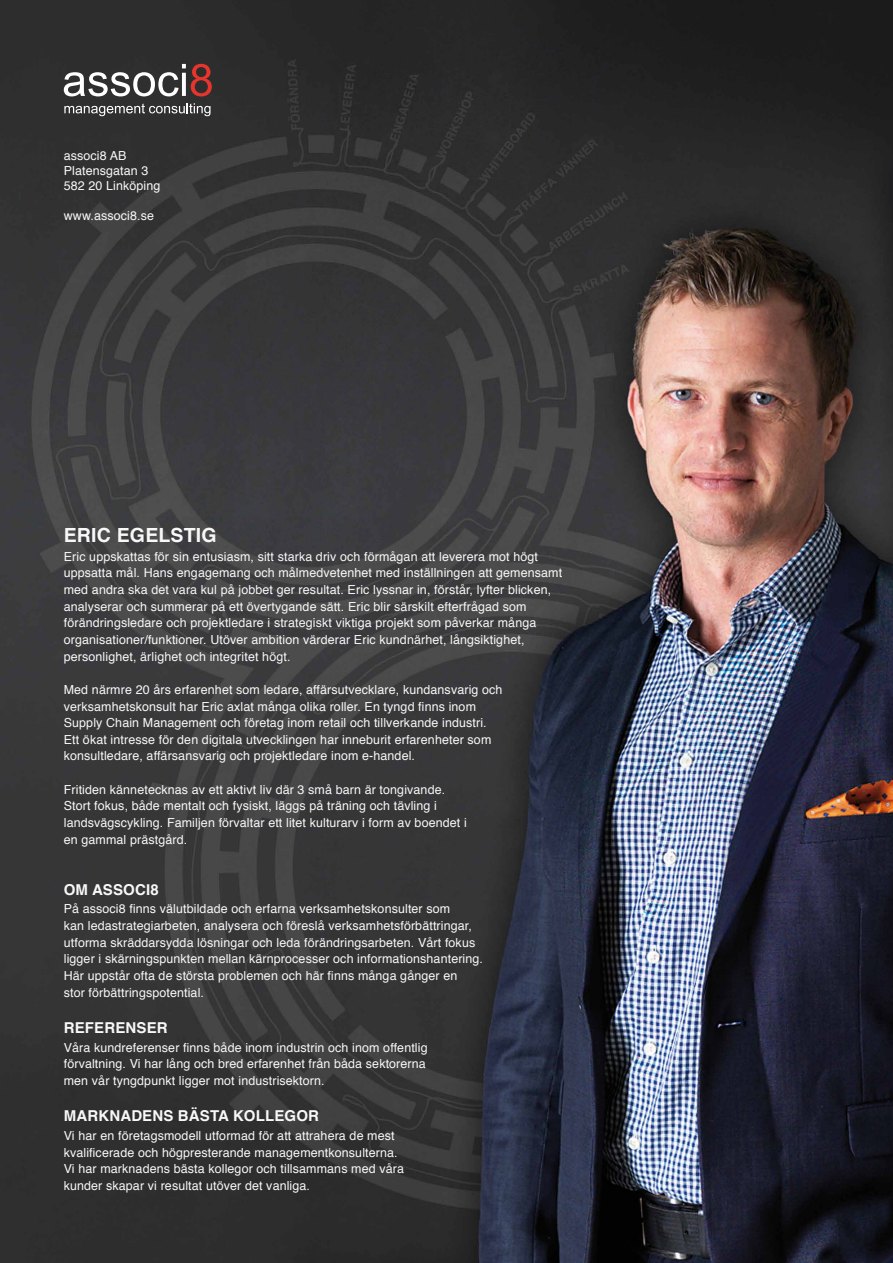
<style>
.page{position:relative;width:893px;height:1263px;background:#fff}
.page>*{position:absolute;margin:0;border:0;box-sizing:border-box;transform-origin:0 0}
.t1{font:700 19.5px "Helvetica";letter-spacing:.01em;color:#f8f8f8}
.t2{font:700 15px "Helvetica";letter-spacing:.01em;color:#f8f8f8}
.t3{font:12.45px/16.6px "Helvetica";letter-spacing:.01em;color:#f8f8f8}
</style>
<div class="page">
<img style="left:0;top:0;width:893px;height:1263px">
<svg style="left:64px;top:64px;width:148px;height:32px"></svg>
<svg style="left:64px;top:103px;width:147px;height:13px;background:#616161"></svg>
<p class="t3" style="left:64px;top:149px;width:98px;line-height:15px">associ8 AB<br>Platensgatan 3<br>582 20 Linköping</p>
<p class="t3" style="left:64px;top:208px;width:92px">www.associ8.se</p>
<h1 class="t1" style="left:64px;top:519px;width:154px">ERIC EGELSTIG</h1>
<p class="t3" style="left:64px;top:548px;width:500px">Eric uppskattas för sin entusiasm, sitt starka driv och förmågan att leverera mot högt uppsatta mål. Hans engagemang och målmedvetenhet med inställningen att gemensamt med andra ska det vara kul på jobbet ger resultat. Eric lyssnar in, förstår, lyfter blicken, analyserar och summerar på ett övertygande sätt. Eric blir särskilt efterfrågad som förändringsledare och projektledare i strategiskt viktiga projekt som påverkar många organisationer/funktioner. Utöver ambition värderar Eric kundnärhet, långsiktighet, personlighet, ärlighet och integritet högt.</p>
<p class="t3" style="left:64px;top:681px;width:440px">Med närmre 20 års erfarenhet som ledare, affärsutvecklare, kundansvarig och verksamhetskonsult har Eric axlat många olika roller. En tyngd finns inom Supply Chain Management och företag inom retail och tillverkande industri.<br>Ett ökat intresse för den digitala utvecklingen har inneburit erfarenheter som konsultledare, affärsansvarig och projektledare inom e-handel.</p>
<p class="t3" style="left:64px;top:781px;width:405px">Fritiden kännetecknas av ett aktivt liv där 3 små barn är tongivande.<br>Stort fokus, både mentalt och fysiskt, läggs på träning och tävling i landsvägscykling. Familjen förvaltar ett litet kulturarv i form av boendet i en gammal prästgård.</p>
<p class="t2" style="left:64px;top:877px;width:96px">OM ASSOCI8</p>
<p class="t3" style="left:64px;top:901px;width:421px">På associ8 finns välutbildade och erfarna verksamhetskonsulter som<br>kan ledastrategiarbeten, analysera och föreslå verksamhetsförbättringar, utforma skräddarsydda lösningar och leda förändringsarbeten. Vårt fokus ligger i skärningspunkten mellan kärnprocesser och informationshantering.<br>Här uppstår ofta de största problemen och här finns många gånger en<br>stor förbättringspotential.</p>
<p class="t2" style="left:64px;top:1015px;width:105px">REFERENSER</p>
<p class="t3" style="left:64px;top:1039px;width:365px">Våra kundreferenser finns både inom industrin och inom offentlig förvaltning. Vi har lång och bred erfarenhet från båda sektorerna men vår tyngdpunkt ligger mot industrisektorn.</p>
<p class="t2" style="left:64px;top:1104px;width:257px">MARKNADENS BÄSTA KOLLEGOR</p>
<p class="t3" style="left:64px;top:1127px;width:342px">Vi har en företagsmodell utformad för att attrahera de mest kvalificerade och högpresterande managementkonsulterna.<br>Vi har marknadens bästa kollegor och tillsammans med våra kunder skapar vi resultat utöver det vanliga.</p>
</div>
